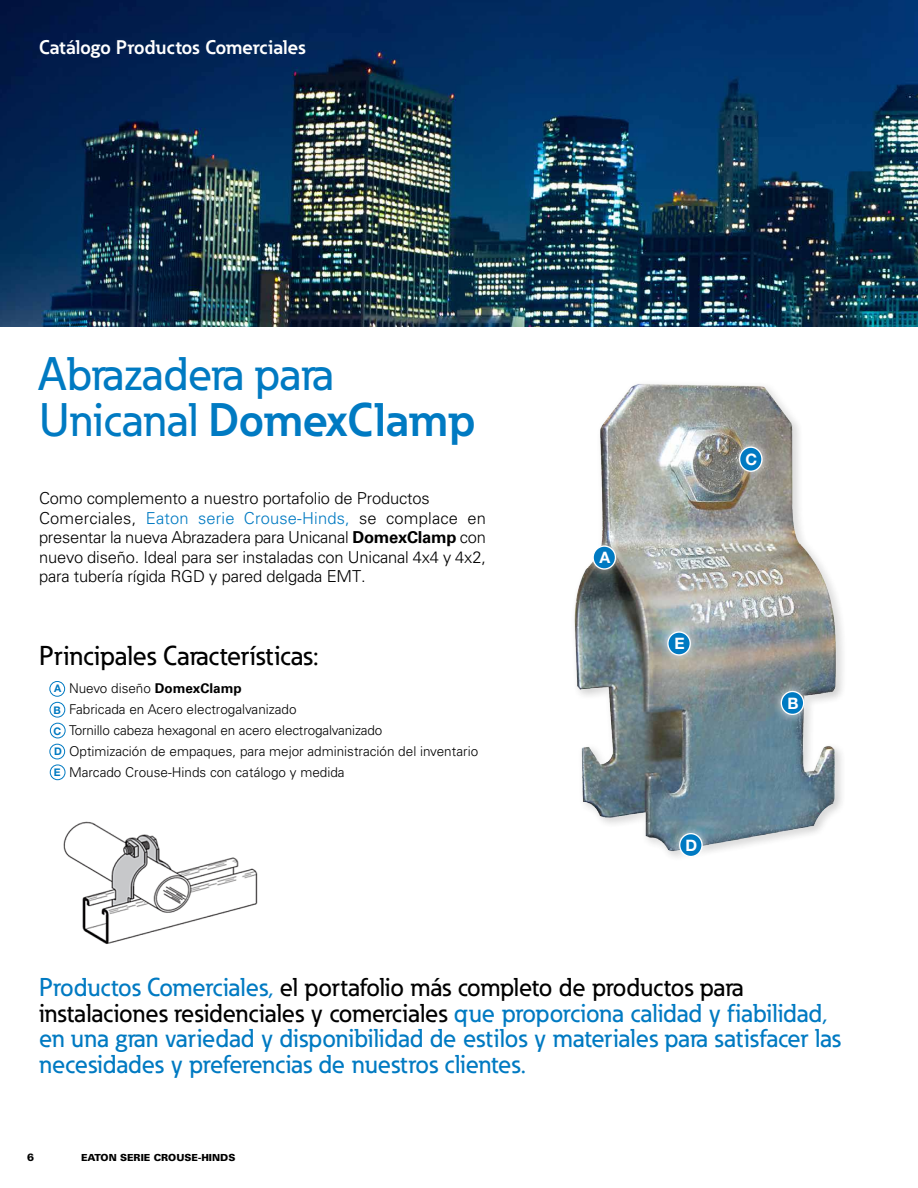
<style>
.page{position:relative;width:918px;height:1188px;background:#fff}
.page>*{position:absolute;margin:0;border:0;box-sizing:border-box;transform-origin:0 0}
.t1{font:500 46.5px/46.5px "Eaton";letter-spacing:-.01em;color:#007ac2}
.t2{font:500 27px "Eaton";color:#000}
.t3{font:500 25.5px/25.5px "Eaton";color:#007ac2}
.t4{font:700 19.5px "Eaton";color:#fff}
.t5{font:300 16.5px/19.5px "Univers LT Std";letter-spacing:-.01em;color:#000}
.t6{font:700 15.75px "Helvetica Neue LT Pro";color:#fff}
.t7{font:300 13.5px/21px "Univers LT Std";color:#000}
.t8{font:900 10.5px "Univers LT Std";color:#000}
.t9{font:900 9.75px "Univers LT Std";color:#000}
.s1{font-weight:700}
.s2{color:#007ac2}
.s3{font-family:"Helvetica Neue LT Pro";font-weight:700;font-size:10.5px;color:#007ac2}
.s4{color:#000}
</style>
<div class="page">
<img style="left:0;top:0;width:918px;height:327px">
<img style="left:574px;top:384px;width:269px;height:471px">
<div style="left:583px;top:536px;width:42px;height:43px;background:#fff;opacity:.75"></div>
<div style="left:593px;top:546px;width:22px;height:23px;background:#007ac2;border-radius:50%"></div>
<div style="left:592px;top:545px;width:24px;height:25px;border:1px solid #fff;border-radius:50%"></div>
<div style="left:771px;top:682px;width:43px;height:42px;background:#fff;opacity:.75"></div>
<div style="left:781px;top:692px;width:23px;height:22px;background:#007ac2;border-radius:50%"></div>
<div style="left:781px;top:691px;width:23px;height:24px;border:1px solid #fff;border-radius:50%"></div>
<div style="left:730px;top:437px;width:42px;height:44px;background:#fff;opacity:.75"></div>
<div style="left:740px;top:447px;width:22px;height:24px;background:#007ac2;border-radius:50%"></div>
<div style="left:739px;top:447px;width:24px;height:25px;border:1px solid #fff;border-radius:50%"></div>
<div style="left:670px;top:824px;width:42px;height:42px;background:#fff;opacity:.75"></div>
<div style="left:680px;top:834px;width:22px;height:23px;background:#007ac2;border-radius:50%"></div>
<div style="left:679px;top:833px;width:24px;height:24px;border:1px solid #fff;border-radius:50%"></div>
<div style="left:658px;top:622px;width:42px;height:43px;background:#fff;opacity:.75"></div>
<div style="left:668px;top:632px;width:22px;height:23px;background:#007ac2;border-radius:50%"></div>
<div style="left:667px;top:631px;width:24px;height:25px;border:1px solid #fff;border-radius:50%"></div>
<div style="left:49px;top:681px;width:16px;height:16px;border:1px solid #007ac2;border-radius:50%"></div>
<div style="left:40px;top:693px;width:34px;height:34px;background:#fff"></div>
<div style="left:50px;top:702px;width:15px;height:15px;border:1px solid #007ac2;border-radius:50%"></div>
<div style="left:41px;top:714px;width:34px;height:34px;background:#fff"></div>
<div style="left:50px;top:723px;width:16px;height:15px;border:1px solid #007ac2;border-radius:50%"></div>
<div style="left:40px;top:735px;width:34px;height:34px;background:#fff"></div>
<div style="left:49px;top:744px;width:16px;height:15px;border:1px solid #007ac2;border-radius:50%"></div>
<div style="left:41px;top:755px;width:34px;height:34px;background:#fff"></div>
<div style="left:50px;top:765px;width:15px;height:15px;border:1px solid #007ac2;border-radius:50%"></div>
<img style="left:63px;top:821px;width:195px;height:123px">
<p class="t4" style="left:39px;top:35px;width:269px">Catálogo Productos Comerciales</p>
<h1 class="t1" style="left:39px;top:350px;width:438px">Abrazadera para<br>Unicanal <span class="s1">DomexClamp</span></h1>
<p class="t5" style="left:39px;top:489px;width:448px">Como complemento a nuestro portafolio de Productos Comerciales, <span class="s2">Eaton serie Crouse-Hinds,</span> se complace en presentar la nueva Abrazadera para Unicanal <span class="s1">DomexClamp</span> con nuevo diseño. Ideal para ser instaladas con Unicanal 4x4 y 4x2, para tubería rígida RGD y pared delgada EMT.</p>
<p class="t2" style="left:39px;top:639px;width:281px">Principales Características:</p>
<p class="t7" style="left:53px;top:678px;width:426px"><span class="s3">A</span> Nuevo diseño <span class="s1">DomexClamp<br></span><span class="s3">B</span> Fabricada en Acero electrogalvanizado<br><span class="s3">C</span> Tornillo cabeza hexagonal en acero electrogalvanizado<br><span class="s3">D</span> Optimización de empaques, para mejor administración del inventario <span class="s3">E</span> Marcado Crouse-Hinds con catálogo y medida</p>
<p class="t6" style="left:599px;top:548px;width:12px">A</p>
<p class="t6" style="left:745px;top:449px;width:13px">C</p>
<p class="t6" style="left:674px;top:634px;width:12px">E</p>
<p class="t6" style="left:686px;top:835px;width:13px">D</p>
<p class="t6" style="left:787px;top:693px;width:13px">B</p>
<p class="t3" style="left:39px;top:974px;width:803px">Productos Comerciales, <span class="s4">el portafolio más completo de productos para instalaciones residenciales y comerciales</span> que proporciona calidad y fiabilidad, en una gran variedad y disponibilidad de estilos y materiales para satisfacer las necesidades y preferencias de nuestros clientes.</p>
<p class="t8" style="left:27px;top:1151px;width:9px">6</p>
<p class="t9" style="left:81px;top:1151px;width:156px">EATON SERIE CROUSE-HINDS</p>
</div>
